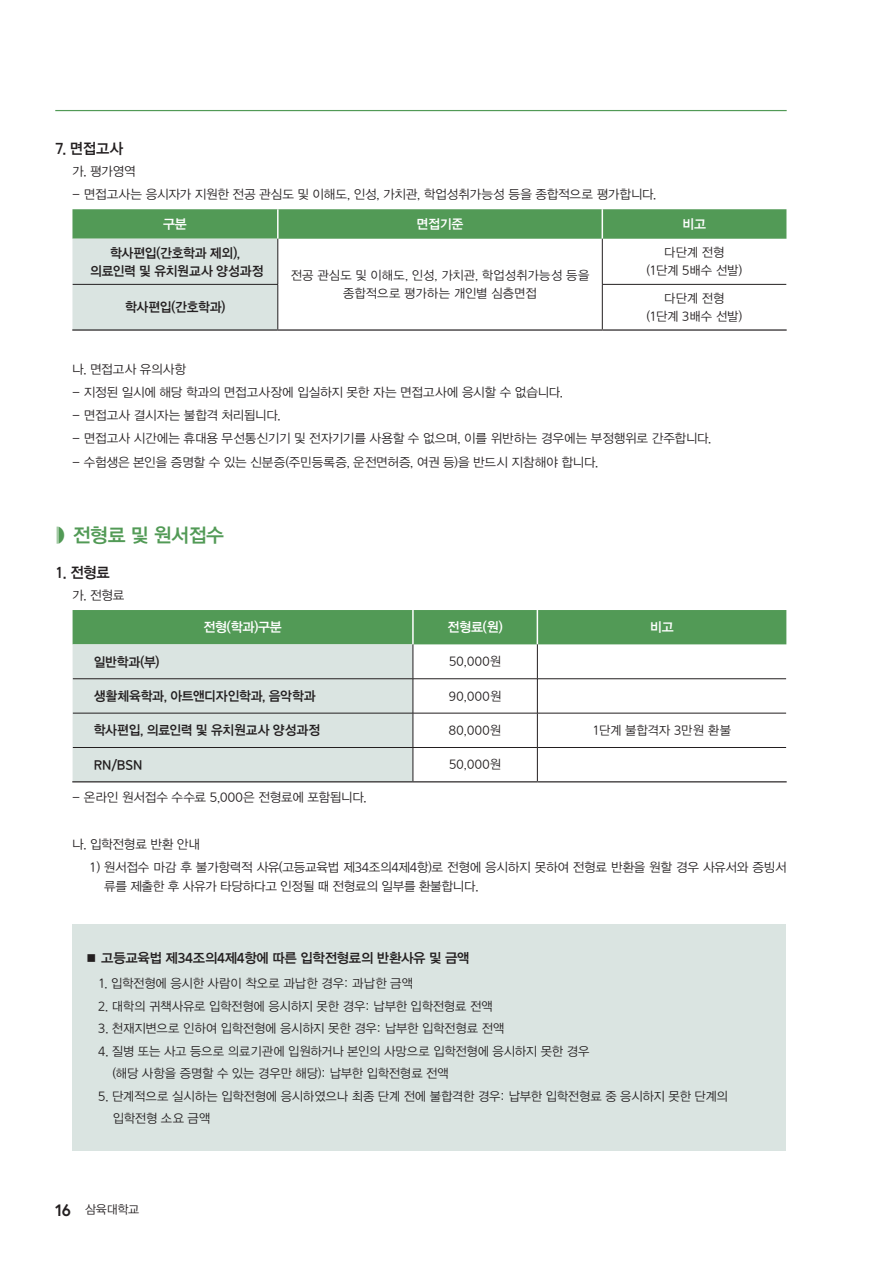
<style>
.page{position:relative;width:893px;height:1263px;background:#fff}
.page>*{position:absolute;margin:0;border:0;box-sizing:border-box;transform-origin:0 0}
.t1{font:19.5px "DX Ngo Std 40";letter-spacing:-.025em;color:#529a56}
.t2{font:15px "DX Ngo Std 40";letter-spacing:-.015em;color:#231f20;scale:.95 1}
.t3{font:13.5px "DX Ngo Std 40";letter-spacing:-.025em;color:#231f20}
.t4{font:13.2px/18px "DX Ngo Std 40";letter-spacing:-.02em;color:#231f20;text-align:center;scale:.95 1}
.t5{font:13.2px "DX Ngo Std 40";letter-spacing:-.025em;color:#fff}
.t6{font:12.6px/18.8px "DX Ngo Std 20";letter-spacing:-.025em;color:#231f20}
.t7{font:12.6px "DX Ngo Std 20";color:#231f20}
.t8{font:12.45px/18px "DX Ngo Std 20";letter-spacing:-.01em;color:#231f20;text-align:center}
.t9{font:12px "DX Ngo Std 20";letter-spacing:-.03em;color:#231f20}
.s1{font-family:"Europa";font-weight:700;font-size:16.5px}
</style>
<div class="page">
<hr style="left:55px;top:110px;width:732px;height:1px;background:#529a56">
<svg style="left:72px;top:209px;width:714px;height:120px"></svg>
<hr style="left:277px;top:209px;width:2px;height:30px;background:#fff">
<hr style="left:602px;top:209px;width:1px;height:30px;background:#fff">
<hr style="left:278px;top:239px;width:1px;height:45px;background:#231f20">
<hr style="left:602px;top:239px;width:1px;height:45px;background:#231f20">
<hr style="left:73px;top:284px;width:205px;height:1px;background:#231f20">
<hr style="left:278px;top:285px;width:1px;height:44px;background:#231f20">
<hr style="left:602px;top:285px;width:1px;height:44px;background:#231f20">
<hr style="left:602px;top:284px;width:184px;height:1px;background:#231f20">
<hr style="left:278px;top:329px;width:324px;height:2px;background:#231f20">
<hr style="left:72px;top:329px;width:206px;height:2px;background:#231f20">
<hr style="left:602px;top:329px;width:185px;height:2px;background:#231f20">
<div style="left:73px;top:610px;width:713px;height:34px;background:#529a56"></div>
<div style="left:73px;top:644px;width:340px;height:137px;background:#dae4e1"></div>
<hr style="left:412px;top:610px;width:2px;height:34px;background:#fff">
<hr style="left:537px;top:610px;width:1px;height:34px;background:#fff">
<hr style="left:413px;top:644px;width:1px;height:34px;background:#231f20">
<hr style="left:537px;top:644px;width:1px;height:34px;background:#231f20">
<hr style="left:73px;top:678px;width:340px;height:1px;background:#231f20">
<hr style="left:413px;top:679px;width:1px;height:34px;background:#231f20">
<hr style="left:413px;top:678px;width:124px;height:1px;background:#231f20">
<hr style="left:537px;top:679px;width:1px;height:34px;background:#231f20">
<hr style="left:537px;top:678px;width:249px;height:1px;background:#231f20">
<hr style="left:73px;top:713px;width:340px;height:1px;background:#231f20">
<hr style="left:413px;top:713px;width:1px;height:34px;background:#231f20">
<hr style="left:413px;top:713px;width:124px;height:1px;background:#231f20">
<hr style="left:537px;top:713px;width:1px;height:34px;background:#231f20">
<hr style="left:537px;top:713px;width:249px;height:1px;background:#231f20">
<hr style="left:73px;top:747px;width:340px;height:1px;background:#231f20">
<hr style="left:413px;top:748px;width:1px;height:33px;background:#231f20">
<hr style="left:413px;top:747px;width:124px;height:1px;background:#231f20">
<hr style="left:537px;top:748px;width:1px;height:33px;background:#231f20">
<hr style="left:537px;top:747px;width:249px;height:1px;background:#231f20">
<hr style="left:72px;top:781px;width:341px;height:1px;background:#231f20">
<hr style="left:413px;top:781px;width:124px;height:1px;background:#231f20">
<hr style="left:537px;top:781px;width:250px;height:1px;background:#231f20">
<div style="left:73px;top:924px;width:713px;height:227px;background:#dae4e1"></div>
<p class="t2" style="left:55px;top:141px;width:73px">7. 면접고사</p>
<p class="t6" style="left:72px;top:162px;width:65px">가. 평가영역</p>
<p class="t6" style="left:72px;top:185px;width:586px">- 면접고사는 응시자가 지원한 전공 관심도 및 이해도, 인성, 가치관, 학업성취가능성 등을 종합적으로 평가합니다.</p>
<p class="t5" style="left:163px;top:217px;width:25px">구분</p>
<p class="t5" style="left:416px;top:217px;width:49px">면접기준</p>
<p class="t5" style="left:682px;top:217px;width:25px">비고</p>
<p class="t4" style="left:90px;top:244px;width:184px">학사편입(간호학과 제외), 의료인력 및 유치원교사 양성과정</p>
<p class="t8" style="left:647px;top:244px;width:97px">다단계 전형 (1단계 5배수 선발)</p>
<p class="t8" style="left:291px;top:267px;width:300px">전공 관심도 및 이해도, 인성, 가치관, 학업성취가능성 등을 종합적으로 평가하는 개인별 심층면접</p>
<p class="t4" style="left:125px;top:299px;width:107px">학사편입(간호학과)</p>
<p class="t8" style="left:647px;top:290px;width:97px">다단계 전형<br>(1단계 3배수 선발)</p>
<p class="t7" style="left:72px;top:363px;width:115px">나. 면접고사 유의사항</p>
<p class="t6" style="left:72px;top:383px;width:492px">- 지정된 일시에 해당 학과의 면접고사장에 입실하지 못한 자는 면접고사에 응시할 수 없습니다.</p>
<p class="t6" style="left:72px;top:407px;width:210px">- 면접고사 결시자는 불합격 처리됩니다.</p>
<p class="t6" style="left:72px;top:430px;width:641px">- 면접고사 시간에는 휴대용 무선통신기기 및 전자기기를 사용할 수 없으며, 이를 위반하는 경우에는 부정행위로 간주합니다.</p>
<p class="t6" style="left:72px;top:453px;width:527px">- 수험생은 본인을 증명할 수 있는 신분증(주민등록증, 운전면허증, 여권 등)을 반드시 지참해야 합니다.</p>
<h1 class="t1" style="left:55px;top:525px;width:170px">⁍전형료 및 원서접수</h1>
<p class="t2" style="left:55px;top:565px;width:59px">1. 전형료</p>
<p class="t6" style="left:72px;top:586px;width:54px">가. 전형료</p>
<p class="t5" style="left:203px;top:620px;width:80px">전형(학과)구분</p>
<p class="t5" style="left:448px;top:620px;width:57px">전형료(원)</p>
<p class="t5" style="left:650px;top:620px;width:25px">비고</p>
<p class="t4" style="left:94px;top:653px;width:70px">일반학과(부)</p>
<p class="t8" style="left:449px;top:653px;width:54px">50,000원</p>
<p class="t4" style="left:94px;top:687px;width:235px">생활체육학과, 아트앤디자인학과, 음악학과</p>
<p class="t8" style="left:449px;top:688px;width:54px">90,000원</p>
<p class="t4" style="left:94px;top:722px;width:240px">학사편입, 의료인력 및 유치원교사 양성과정</p>
<p class="t8" style="left:449px;top:722px;width:54px">80,000원</p>
<p class="t8" style="left:592px;top:722px;width:140px">1단계 불합격자 3만원 환불</p>
<p class="t4" style="left:94px;top:756px;width:53px">RN/BSN</p>
<p class="t8" style="left:449px;top:756px;width:54px">50,000원</p>
<p class="t6" style="left:72px;top:789px;width:296px">- 온라인 원서접수 수수료 5,000은 전형료에 포함됩니다.</p>
<p class="t6" style="left:72px;top:835px;width:129px">나. 입학전형료 반환 안내</p>
<p class="t6" style="left:104px;top:858px;width:684px;text-indent:-15px">1) 원서접수 마감 후 불가항력적 사유(고등교육법 제34조의4제4항)로 전형에 응시하지 못하여 전형료 반환을 원할 경우 사유서와 증빙서 류를 제출한 후 사유가 타당하다고 인정될 때 전형료의 일부를 환불합니다.</p>
<p class="t3" style="left:85px;top:951px;width:386px">■ 고등교육법 제34조의4제4항에 따른 입학전형료의 반환사유 및 금액</p>
<p class="t8" style="left:98px;top:975px;width:316px">1. 입학전형에 응시한 사람이 착오로 과납한 경우: 과납한 금액</p>
<p class="t8" style="left:98px;top:998px;width:396px">2. 대학의 귀책사유로 입학전형에 응시하지 못한 경우: 납부한 입학전형료 전액</p>
<p class="t8" style="left:98px;top:1020px;width:408px">3. 천재지변으로 인하여 입학전형에 응시하지 못한 경우: 납부한 입학전형료 전액</p>
<p class="t8" style="left:113px;top:1040px;width:478px;line-height:22.5px;text-align:left;text-indent:-15px">4. 질병 또는 사고 등으로 의료기관에 입원하거나 본인의 사망으로 입학전형에 응시하지 못한 경우 (해당 사항을 증명할 수 있는 경우만 해당): 납부한 입학전형료 전액</p>
<p class="t8" style="left:113px;top:1085px;width:617px;line-height:22.5px;text-align:left;text-indent:-15px">5. 단계적으로 실시하는 입학전형에 응시하였으나 최종 단계 전에 불합격한 경우: 납부한 입학전형료 중 응시하지 못한 단계의 입학전형 소요 금액</p>
<p class="t9" style="left:55px;top:1204px;width:85px"><span class="s1">16</span> 삼육대학교</p>
</div>
